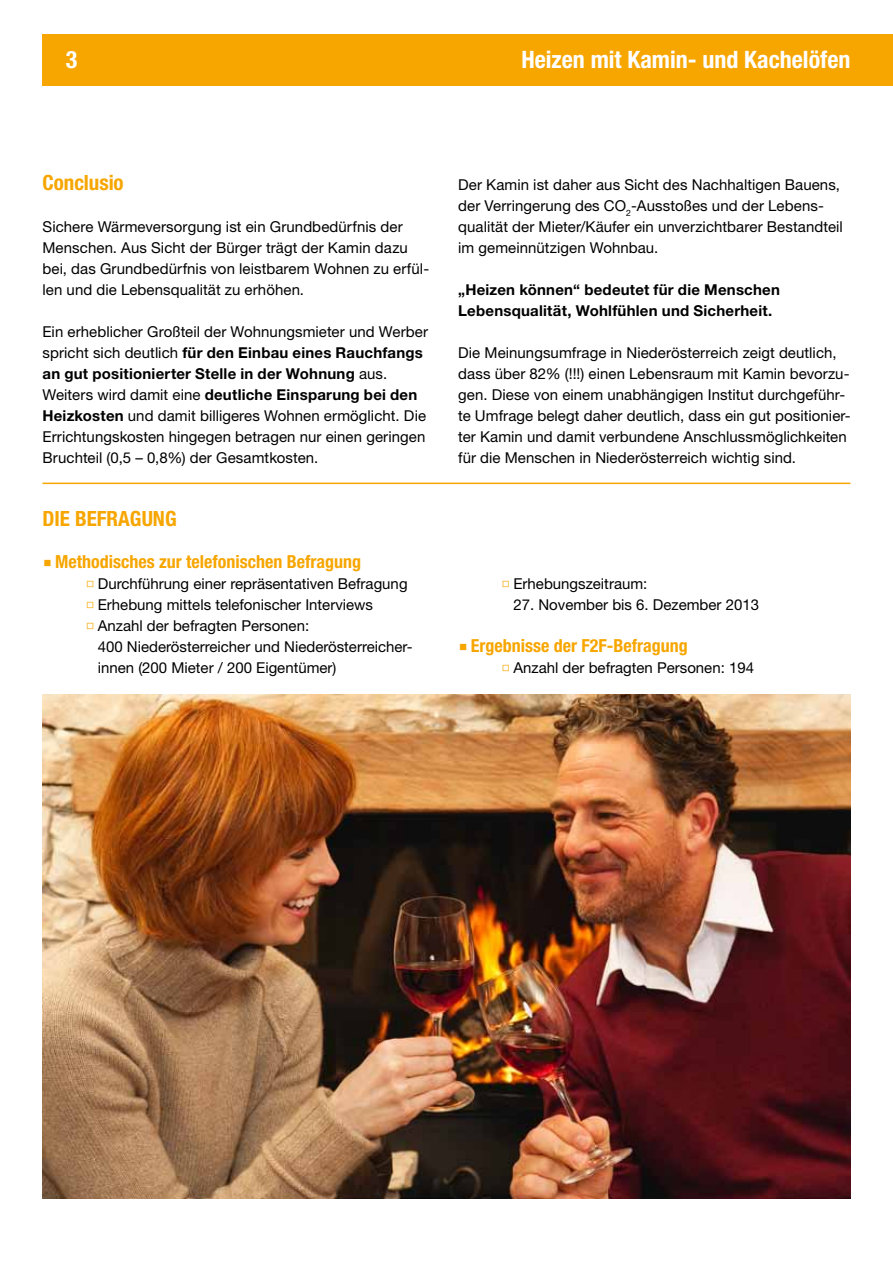
<style>
.page{position:relative;width:893px;height:1263px;background:#fff}
.page>*{position:absolute;margin:0;border:0;box-sizing:border-box;transform-origin:0 0}
.t1{font:700 condensed 24px "Helvetica Neue LT Std";color:#fff}
.t2{font:700 condensed 21px "Helvetica Neue LT Std";color:#f7a600}
.t3{font:700 condensed 18px "Helvetica Neue LT Std";color:#f7a600}
.t4{font:15px/21px "Helvetica Neue LT Std";letter-spacing:.005em;color:#000}
.t5{font:700 15px/21px "Helvetica Neue LT Std";letter-spacing:.015em;color:#000}
.s1{font-weight:700}
</style>
<div class="page">
<div style="left:43px;top:34px;width:850px;height:51px;background:#f7a600"></div>
<hr style="left:43px;top:483px;width:807px;height:1px;background:#f7a600">
<img style="left:43px;top:694px;width:807px;height:504px">
<h1 class="t1" style="left:66px;top:45px;width:13px">3</h1>
<h1 class="t1" style="left:521px;top:45px;width:331px">Heizen mit Kamin- und Kachelöfen</h1>
<h2 class="t2" style="left:43px;top:170px;width:83px">Conclusio</h2>
<p class="t4" style="left:43px;top:216px;width:388px">Sichere Wärmeversorgung ist ein Grundbedürfnis der Menschen. Aus Sicht der Bürger trägt der Kamin dazu bei, das Grundbedürfnis von leistbarem Wohnen zu erfül&shy;len und die Lebensqualität zu erhöhen.</p>
<p class="t4" style="left:43px;top:321px;width:387px">Ein erheblicher Großteil der Wohnungsmieter und Werber spricht sich deutlich <span class="s1">für den Einbau eines Rauchfangs an gut positionierter Stelle in der Wohnung</span> aus.<br>Weiters wird damit eine <span class="s1">deutliche Einsparung bei den Heizkosten</span> und damit billigeres Wohnen ermöglicht. Die Errichtungskosten hingegen betragen nur einen geringen Bruchteil (0,5 – 0,8%) der Gesamtkosten.</p>
<p class="t4" style="left:458px;top:174px;width:386px">Der Kamin ist daher aus Sicht des Nachhaltigen Bauens, der Verringerung des CO<sub>2</sub>-Ausstoßes und der Lebens&shy;qualität der Mieter/Käufer ein unverzichtbarer Bestandteil im gemeinnützigen Wohnbau.</p>
<p class="t5" style="left:458px;top:279px;width:323px">„Heizen können“ bedeutet für die Menschen<br>Lebensqualität, Wohlfühlen und Sicherheit.</p>
<p class="t4" style="left:458px;top:342px;width:394px">Die Meinungsumfrage in Niederösterreich zeigt deutlich, dass über 82% (!!!) einen Lebensraum mit Kamin bevorzu&shy;gen. Diese von einem unabhängigen Institut durchgeführ&shy;te Umfrage belegt daher deutlich, dass ein gut positionier&shy;ter Kamin und damit verbundene Anschlussmöglichkeiten für die Menschen in Niederösterreich wichtig sind.</p>
<h2 class="t2" style="left:43px;top:506px;width:136px">DIE BEFRAGUNG</h2>
<p class="t3" style="left:55px;top:551px;width:307px">Methodisches zur telefonischen Befragung</p>
<p class="t4" style="left:98px;top:573px;width:316px">Durchführung einer repräsentativen Befragung Erhebung mittels telefonischer Interviews Anzahl der befragten Personen:<br>400 Niederösterreicher und Niederösterreicher&shy;innen (200 Mieter / 200 Eigentümer)</p>
<p class="t4" style="left:513px;top:573px;width:135px">Erhebungszeitraum:</p>
<p class="t4" style="left:513px;top:594px;width:247px">27. November bis 6. Dezember 2013</p>
<p class="t3" style="left:471px;top:635px;width:218px">Ergebnisse der F2F-Befragung</p>
<p class="t4" style="left:513px;top:657px;width:242px">Anzahl der befragten Personen: 194</p>
</div>
